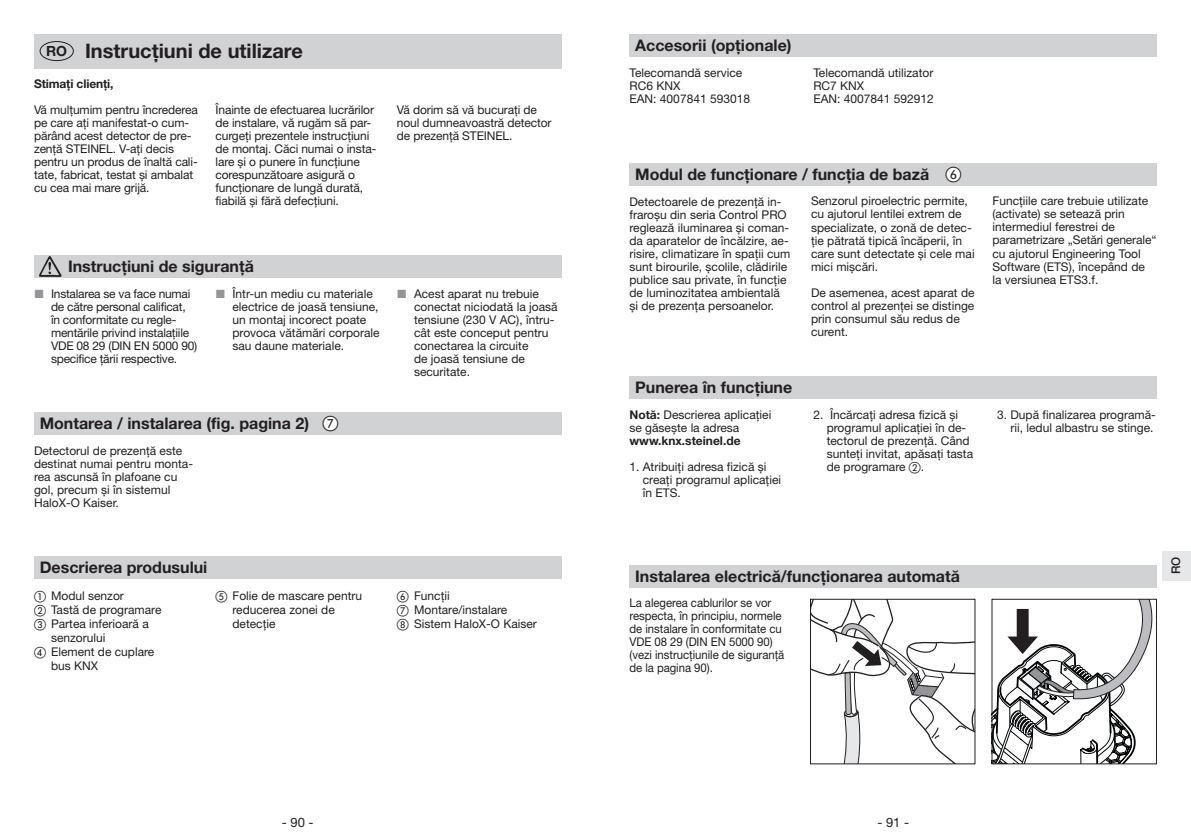
<style>
.page{position:relative;width:1191px;height:840px;background:#fff}
.page>*{position:absolute;margin:0;border:0;box-sizing:border-box;transform-origin:0 0}
.t1{font:700 20px "Helvetica Neue LT Pro";color:#231f20}
.t2{font:700 16px "Helvetica Neue LT Pro";color:#231f20}
.t3{font:16px "European Pi One";color:#231f20}
.t4{font:13px "Helvetica Neue LT Pro";color:#231f20}
.t5{font:12px/13px "Helvetica Neue LT Pro";color:#231f20}
.t6{font:12px/13px "Helvetica Neue LT Pro";letter-spacing:-.02em;color:#231f20}
.t7{font:12px/13px "Helvetica Neue LT Pro";color:#231f20;scale:.95 1}
.t8{font:700 12px "Helvetica Neue LT Pro";letter-spacing:-.01em;color:#231f20}
.t9{font:500 12px "Helvetica Neue LT Pro";color:#231f20}
.s1{font-size:14px}
.s2{font-family:"European Pi Three";color:#939598}
.s3{font-family:"European Pi One"}
.s4{font-weight:700}
</style>
<div class="page">
<div style="left:1162px;top:551px;width:29px;height:29px;background:#e6e7e9"></div>
<div style="left:34px;top:556px;width:527px;height:22px;background:#d1d2d4"></div>
<div style="left:34px;top:412px;width:527px;height:22px;background:#d1d2d4"></div>
<div style="left:34px;top:34px;width:527px;height:34px;background:#d1d2d4"></div>
<div style="left:40px;top:41px;width:34px;height:20px;border:1px solid #231f20;border-radius:50%"></div>
<div style="left:34px;top:255px;width:527px;height:23px;background:#d1d2d4"></div>
<img style="left:39px;top:256px;width:23px;height:21px">
<div style="left:323px;top:415px;width:15px;height:15px;background:#fff;border-radius:50%"></div>
<div style="left:629px;top:163px;width:528px;height:22px;background:#d1d2d4"></div>
<div style="left:629px;top:376px;width:528px;height:23px;background:#d1d2d4"></div>
<div style="left:629px;top:34px;width:528px;height:23px;background:#d1d2d4"></div>
<div style="left:946px;top:167px;width:14px;height:15px;background:#fff;border-radius:50%"></div>
<div style="left:629px;top:564px;width:528px;height:23px;background:#d1d2d4"></div>
<svg style="left:993px;top:600px;width:160px;height:162px"></svg>
<div style="left:991px;top:598px;width:166px;height:166px;border:1px solid #231f20"></div>
<svg style="left:812px;top:600px;width:161px;height:162px"></svg>
<div style="left:810px;top:598px;width:165px;height:166px;border:1px solid #231f20"></div>
<h1 class="t1" style="left:46px;top:38px;width:258px"><span class="s1">RO</span> Instrucţiuni de utilizare</h1>
<p class="t8" style="left:34px;top:76px;width:81px">Stimaţi clienţi,</p>
<p class="t5" style="left:34px;top:103px;width:165px">Vă mulţumim pentru încrederea pe care aţi manifestat-o cum&shy;părând acest detector de pre&shy;zenţă STEINEL. V-aţi decis pentru un produs de înaltă cali&shy;tate, fabricat, testat şi ambalat cu cea mai mare grijă.</p>
<p class="t5" style="left:215px;top:103px;width:162px">Înainte de efectuarea lucrărilor de instalare, vă rugăm să par&shy;curgeţi prezentele instrucţiuni de montaj. Căci numai o insta&shy;lare şi o punere în funcţiune corespunzătoare asigură o funcţionare de lungă durată, fiabilă şi fără defecţiuni.</p>
<p class="t5" style="left:397px;top:103px;width:156px">Vă dorim să vă bucuraţi de noul dumneavoastră detector de prezenţă STEINEL.</p>
<h2 class="t2" style="left:68px;top:256px;width:187px">Instrucţiuni de siguranţă</h2>
<p class="t6" style="left:51px;top:286px;width:148px;text-indent:-17px"><span class="s2">L</span> Instalarea se va face numai de către personal calificat, în conformitate cu regle&shy;mentările privind instalaţiile<br>VDE 08 29 (DIN EN 5000 90) specifice ţării respective.</p>
<p class="t5" style="left:232px;top:286px;width:149px;text-indent:-17px"><span class="s2">L</span> Într-un mediu cu materiale electrice de joasă tensiune, un montaj incorect poate provoca vătămări corporale sau daune materiale.</p>
<p class="t5" style="left:414px;top:286px;width:145px;text-indent:-17px"><span class="s2">L</span> Acest aparat nu trebuie conectat niciodată la joasă tensiune (230 V AC), întru&shy;cât este conceput pentru conectarea la circuite<br>de joasă tensiune de securitate.</p>
<h2 class="t2" style="left:40px;top:413px;width:271px">Montarea / instalarea (fig. pagina 2)</h2>
<p class="t5" style="left:34px;top:443px;width:160px">Detectorul de prezenţă este destinat numai pentru monta&shy;rea ascunsă în plafoane cu gol, precum şi în sistemul<br>HaloX-O Kaiser.</p>
<h2 class="t3" style="left:322px;top:414px;width:17px">G</h2>
<h2 class="t2" style="left:40px;top:557px;width:169px">Descrierea produsului</h2>
<p class="t5" style="left:34px;top:588px;width:91px"><span class="s3">A</span> Modul senzor</p>
<p class="t5" style="left:34px;top:602px;width:129px"><span class="s3">B</span> Tastă de programare</p>
<p class="t5" style="left:34px;top:616px;width:116px"><span class="s3">C</span> Partea inferioară a</p>
<p class="t5" style="left:51px;top:630px;width:56px">senzorului</p>
<p class="t5" style="left:34px;top:644px;width:122px"><span class="s3">D</span> Element de cuplare</p>
<p class="t5" style="left:51px;top:658px;width:49px">bus KNX</p>
<p class="t5" style="left:232px;top:588px;width:131px;line-height:14px;text-indent:-17px"><span class="s3">E</span> Folie de mascare pentru reducerea zonei de detecţie</p>
<p class="t5" style="left:397px;top:588px;width:141px;line-height:14px"><span class="s3">F</span> Funcţii<br><span class="s3">G</span> Montare/instalare<br><span class="s3">H</span> Sistem HaloX-O Kaiser</p>
<h2 class="t2" style="left:635px;top:35px;width:158px">Accesorii (opţionale)</h2>
<p class="t5" style="left:629px;top:66px;width:122px">Telecomandă service<br>RC6 KNX<br>EAN: 4007841 593018</p>
<p class="t5" style="left:813px;top:66px;width:122px">Telecomandă utilizator<br>RC7 KNX<br>EAN: 4007841 592912</p>
<h2 class="t3" style="left:945px;top:166px;width:17px">F</h2>
<h2 class="t2" style="left:635px;top:164px;width:295px">Modul de funcţionare / funcţia de bază</h2>
<p class="t5" style="left:629px;top:194px;width:162px">Detectoarele de prezenţă in&shy;fraroşu din seria Control PRO reglează iluminarea şi coman&shy;da aparatelor de încălzire, ae&shy;risire, climatizare în spaţii cum sunt birourile, şcolile, clădirile publice sau private, în funcţie de luminozitatea ambientală şi de prezenţa persoanelor.</p>
<p class="t5" style="left:811px;top:194px;width:165px">Senzorul piroelectric permite, cu ajutorul lentilei extrem de specializate, o zonă de detec&shy;ţie pătrată tipică încăperii, în care sunt detectate şi cele mai mici mişcări.</p>
<p class="t5" style="left:811px;top:285px;width:165px">De asemenea, acest aparat de control al prezenţei se distinge prin consumul său redus de curent.</p>
<p class="t5" style="left:992px;top:194px;width:165px">Funcţiile care trebuie utilizate (activate) se setează prin intermediul ferestrei de parametrizare „Setări generale“ cu ajutorul Engineering Tool<br>Software (ETS), începând de la versiunea ETS3.f.</p>
<h2 class="t2" style="left:635px;top:377px;width:159px">Punerea în funcţiune</h2>
<p class="t5" style="left:629px;top:407px;width:143px"><span class="s4">Notă:</span> Descrierea aplicaţiei se găseşte la adresa</p>
<p class="t8" style="left:629px;top:433px;width:113px">www.knx.steinel.de</p>
<p class="t5" style="left:643px;top:459px;width:140px;text-indent:-13px">1. Atribuiţi adresa fizică şi creaţi programul aplicaţiei în ETS.</p>
<p class="t5" style="left:826px;top:407px;width:148px;text-indent:-13px">2. Încărcaţi adresa fizică şi programul aplicaţiei în de&shy;tectorul de prezenţă. Când sunteţi invitat, apăsaţi tasta de programare <span class="s3">B</span>.</p>
<p class="t5" style="left:997px;top:407px;width:160px;text-align:right">3. După finalizarea programă&shy;rii, ledul albastru se stinge.</p>
<h2 class="t2" style="left:635px;top:565px;width:326px">Instalarea electrică/funcţionarea automată</h2>
<p class="t7" style="left:629px;top:596px;width:164px">La alegerea cablurilor se vor respecta, în principiu, normele de instalare în conformitate cu<br>VDE 08 29 (DIN EN 5000 90) (vezi instrucţiunile de siguranţă de la pagina 90).</p>
<p class="t9" style="left:1168px;top:574px;width:19px;rotate:-90deg">RO</p>
<p class="t4" style="left:282px;top:813px;width:33px">- 90 -</p>
<p class="t4" style="left:877px;top:813px;width:33px">- 91 -</p>
</div>
